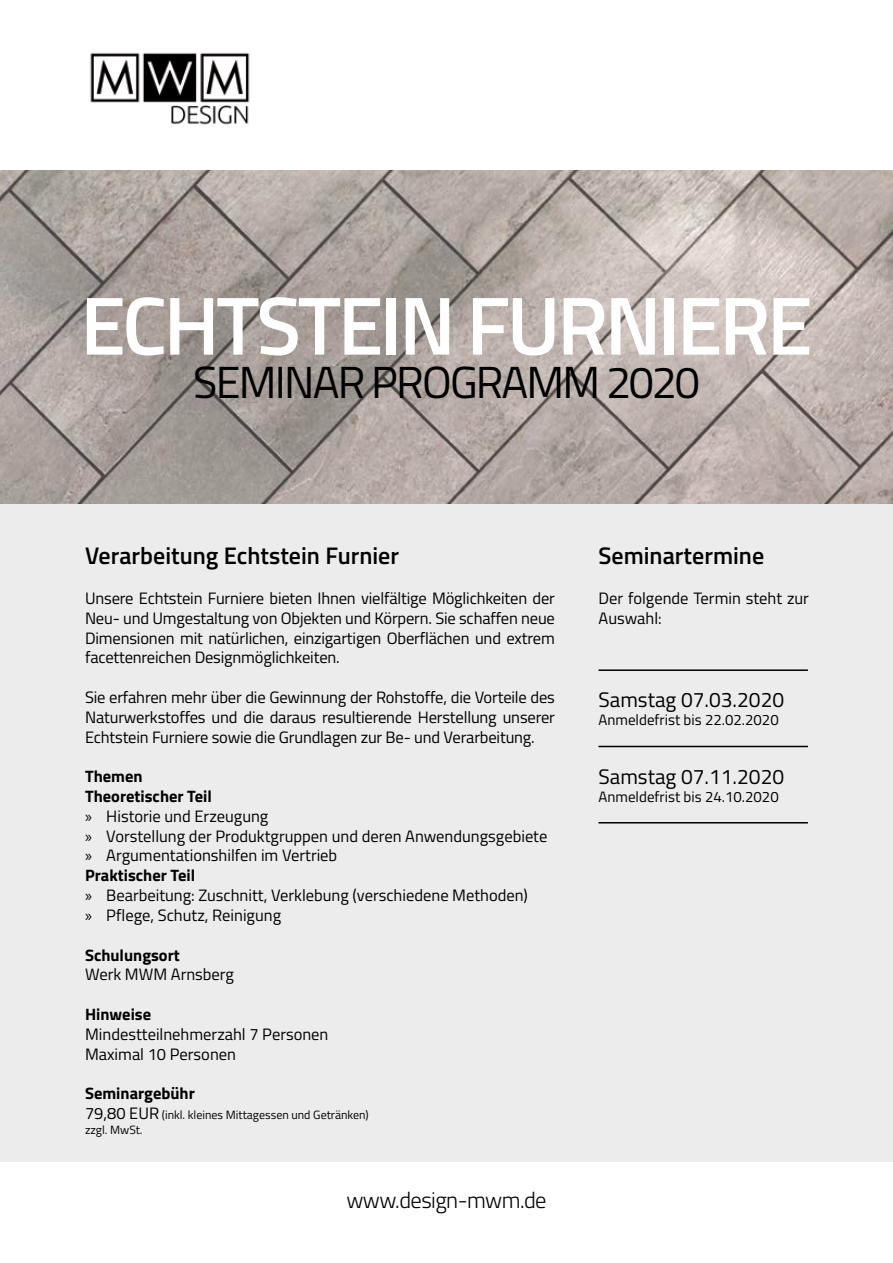
<style>
.page{position:relative;width:893px;height:1263px;background:#fff}
.page>*{position:absolute;margin:0;border:0;box-sizing:border-box;transform-origin:0 0}
.t1{font:600 82.5px "Titillium";letter-spacing:-.04em;color:#fff}
.t2{font:45px "Titillium";letter-spacing:-.04em;color:#000}
.t3{font:600 24px "Titillium";color:#000}
.t4{font:300 22.5px "Titillium";letter-spacing:-.025em;color:#000}
.t5{font:21px "Titillium";color:#000}
.t6{font:16.5px/19.8px "Titillium";color:#000}
.t7{font:700 16.5px "Titillium";color:#000}
.t8{font:15px "Titillium";color:#000}
.t9{font:12px/15px "Titillium";color:#000}
.s1{font-weight:700}
.s2{font-family:"Myriad Pro"}
.s3{font-size:16.5px}
</style>
<div class="page">
<img style="left:0;top:170px;width:893px;height:334px">
<div style="left:0;top:504px;width:893px;height:657px;background:#ececec"></div>
<img style="left:90px;top:52px;width:160px;height:73px">
<hr style="left:598px;top:669px;width:210px;height:2px;background:#000">
<hr style="left:598px;top:746px;width:210px;height:1px;background:#000">
<hr style="left:598px;top:822px;width:210px;height:1px;background:#000">
<h1 class="t1" style="left:80px;top:264px;width:734px">ECHTSTEIN FURNIERE</h1>
<h2 class="t2" style="left:193px;top:349px;width:508px">SEMINAR PROGRAMM 2020</h2>
<h3 class="t3" style="left:85px;top:538px;width:316px">Verarbeitung Echtstein Furnier</h3>
<p class="t6" style="left:85px;top:588px;width:471px;text-align:justify">Unsere Echtstein Furniere bieten Ihnen vielfältige Möglichkeiten der Neu- und Umgestaltung von Objekten und Körpern. Sie schaffen neue Dimensionen mit natürlichen, einzigartigen Oberflächen und extrem facettenreichen Designmöglichkeiten.</p>
<p class="t6" style="left:85px;top:687px;width:471px;text-align:justify">Sie erfahren mehr über die Gewinnung der Rohstoffe, die Vorteile des Naturwerkstoffes und die daraus resultierende Herstellung unserer Echtstein Furniere sowie die Grundlagen zur Be- und Verarbeitung.</p>
<p class="t6" style="left:85px;top:766px;width:464px"><span class="s1">Themen<br>Theoretischer Teil<br></span><span class="s2">»</span> Historie und Erzeugung<br><span class="s2">»</span> Vorstellung der Produktgruppen und deren Anwendungsgebiete <span class="s2">»</span> Argumentationshilfen im Vertrieb<br><span class="s1">Praktischer Teil<br></span><span class="s2">»</span> Bearbeitung: Zuschnitt, Verklebung (verschiedene Methoden)<br><span class="s2">»</span> Pflege, Schutz, Reinigung</p>
<p class="t7" style="left:85px;top:942px;width:96px">Schulungsort</p>
<p class="t6" style="left:85px;top:964px;width:150px">Werk MWM Arnsberg</p>
<p class="t7" style="left:85px;top:1001px;width:68px">Hinweise</p>
<p class="t6" style="left:85px;top:1023px;width:245px">Mindestteilnehmerzahl 7 Personen<br>Maximal 10 Personen</p>
<p class="t7" style="left:85px;top:1081px;width:111px">Seminargebühr</p>
<p class="t9" style="left:85px;top:1106px;width:285px"><span class="s3">79,80 EUR</span> (inkl. kleines Mittagessen und Getränken) zzgl. MwSt.</p>
<h3 class="t4" style="left:346px;top:1183px;width:202px">www.design-mwm.de</h3>
<h3 class="t3" style="left:598px;top:538px;width:167px">Seminartermine</h3>
<p class="t6" style="left:598px;top:588px;width:212px">Der folgende Termin steht zur<br>Auswahl:</p>
<p class="t5" style="left:598px;top:684px;width:187px">Samstag 07.03.2020</p>
<p class="t8" style="left:598px;top:709px;width:182px">Anmeldefrist bis 22.02.2020</p>
<p class="t5" style="left:598px;top:761px;width:187px">Samstag 07.11.2020</p>
<p class="t8" style="left:598px;top:785px;width:182px">Anmeldefrist bis 24.10.2020</p>
</div>
